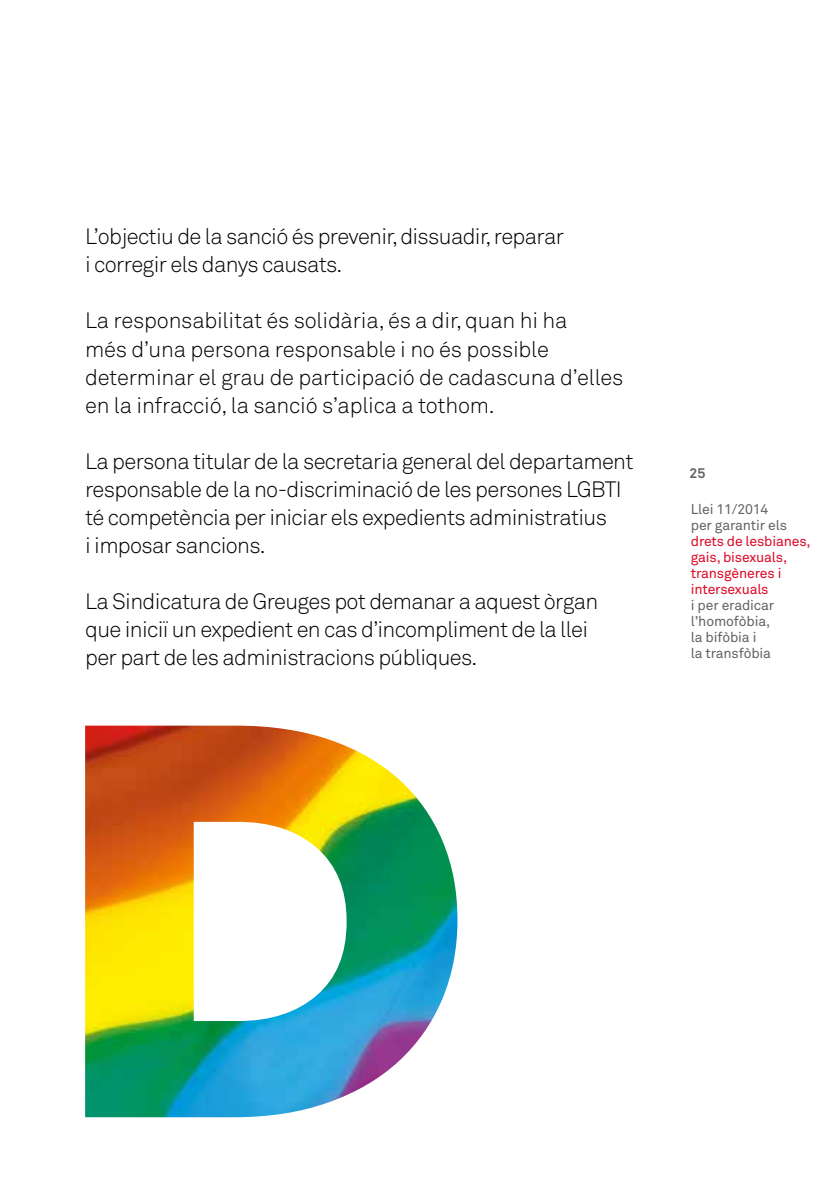
<style>
.page{position:relative;width:840px;height:1191px;background:#fff}
.page>*{position:absolute;margin:0;border:0;box-sizing:border-box;transform-origin:0 0}
.t1{font:300 22px/28px "Akkurat";letter-spacing:-.03em;color:#000}
.t2{font:300 22px/28px "Akkurat";letter-spacing:-.01em;color:#000}
.t3{font:14px/16px "Akkurat";letter-spacing:-.01em;color:#646363}
.t4{font:14px/16px "Akkurat";letter-spacing:-.01em;color:#de0826}
.t5{font:700 14px "Akkurat";color:#646464}
</style>
<div class="page">
<img style="left:85px;top:725px;width:372px;height:392px">
<p class="t1" style="left:85px;top:223px;width:480px">L’objectiu de la sanció és prevenir, dissuadir, reparar i corregir els danys causats.</p>
<p class="t2" style="left:85px;top:307px;width:539px">La responsabilitat és solidària, és a dir, quan hi ha<br>més d’una persona responsable i no és possible determinar el grau de participació de cadascuna d’elles en la infracció, la sanció s’aplica a tothom.</p>
<p class="t1" style="left:85px;top:447px;width:549px">La persona titular de la secretaria general del departament responsable de la no-discriminació de les persones LGBTI té competència per iniciar els expedients administratius<br>i imposar sancions.</p>
<p class="t1" style="left:85px;top:587px;width:514px">La Sindicatura de Greuges pot demanar a aquest òrgan que iniciï un expedient en cas d’incompliment de la llei per part de les administracions públiques.</p>
<p class="t5" style="left:689px;top:464px;width:17px">25</p>
<p class="t3" style="left:690px;top:502px;width:98px">Llei 11/2014 per garantir els</p>
<p class="t4" style="left:690px;top:534px;width:121px">drets de lesbianes, gais, bisexuals, transgèneres i intersexuals</p>
<p class="t3" style="left:690px;top:598px;width:85px">i per eradicar l’homofòbia, la bifòbia i<br>la transfòbia</p>
</div>
